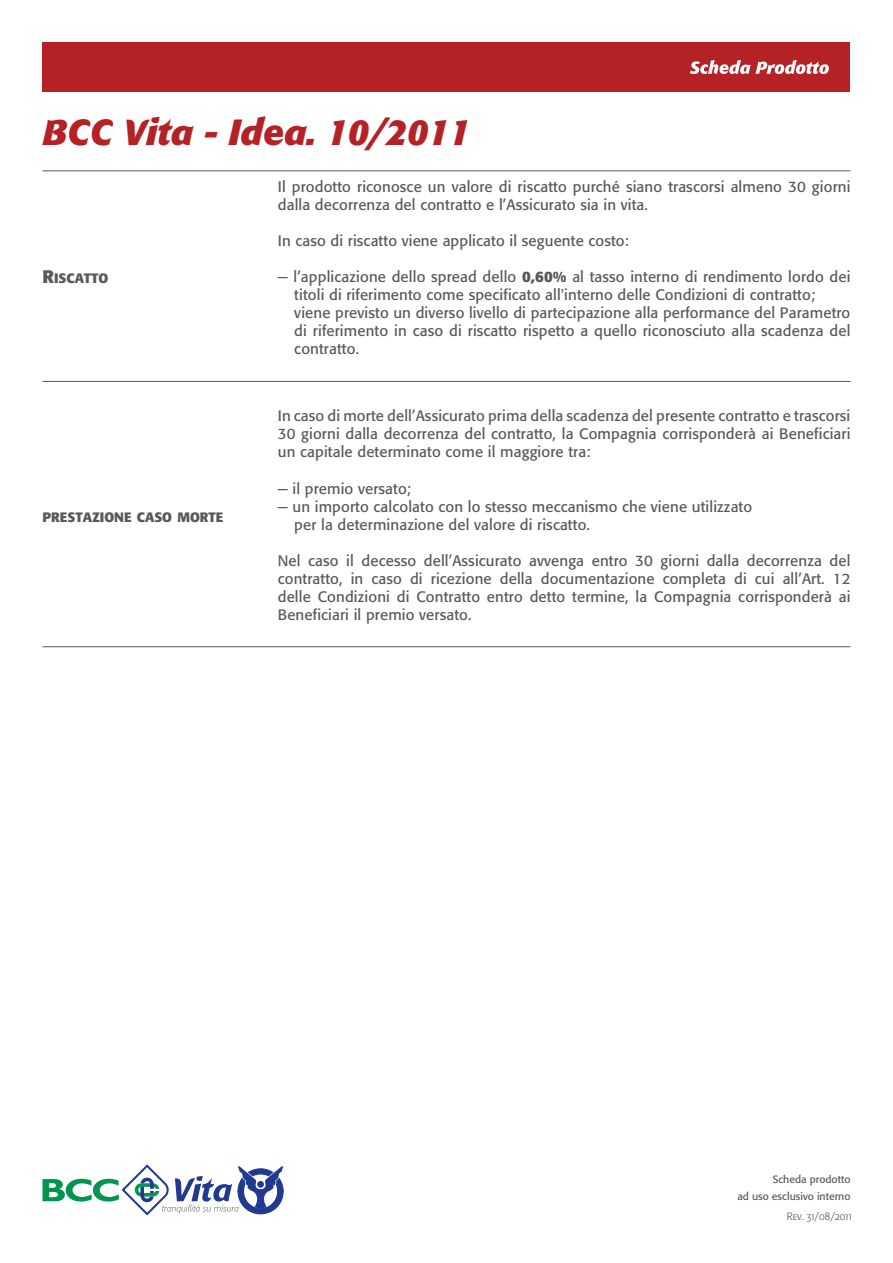
<style>
.page{position:relative;width:893px;height:1263px;background:#fff}
.page>*{position:absolute;margin:0;border:0;box-sizing:border-box;transform-origin:0 0}
.t1{font:italic 700 36px "Formatangram";color:#b52226}
.t2{font:15px/18px "Formata";letter-spacing:.01em;color:#59595c}
.t3{font:700 13.5px "Formata";color:#59595c}
.t4{font:10.5px/16.5px "Formata";color:#59595c;text-align:right}
.t5{font:10.5px "Formata Light SC";color:#59595c}
.s1{font-size:18px}
.s2{font-weight:700}
</style>
<div class="page">
<div style="left:43px;top:43px;width:807px;height:49px;background:#b52226"></div>
<svg style="left:43px;top:1164px;width:241px;height:52px"></svg>
<svg style="left:690px;top:60px;width:139px;height:14px"></svg>
<hr style="left:43px;top:170px;width:807px;height:1px;background:#59595c">
<hr style="left:43px;top:381px;width:807px;height:1px;background:#59595c">
<hr style="left:43px;top:646px;width:807px;height:1px;background:#59595c">
<h1 class="t1" style="left:43px;top:105px;width:429px">BCC Vita - Idea. 10/2011</h1>
<p class="t3" style="left:43px;top:270px;width:67px"><span class="s1">R</span>ISCATTO</p>
<p class="t3" style="left:43px;top:508px;width:182px">PRESTAZIONE CASO MORTE</p>
<p class="t2" style="left:278px;top:178px;width:574px">Il prodotto riconosce un valore di riscatto purché siano trascorsi almeno 30 giorni dalla decorrenza del contratto e l’Assicurato sia in vita.</p>
<p class="t2" style="left:278px;top:232px;width:353px">In caso di riscatto viene applicato il seguente costo:</p>
<p class="t2" style="left:294px;top:268px;width:558px;text-indent:-16px">− l’applicazione dello spread dello <span class="s2">0,60%</span> al tasso interno di rendimento lordo dei titoli di riferimento come specificato all'interno delle Condizioni di contratto; viene previsto un diverso livello di partecipazione alla performance del Parametro di riferimento in caso di riscatto rispetto a quello riconosciuto alla scadenza del contratto.</p>
<p class="t2" style="left:278px;top:407px;width:574px;text-align:justify">In caso di morte dell’Assicurato prima della scadenza del presente contratto e trascorsi 30 giorni dalla decorrenza del contratto, la Compagnia corrisponderà ai Beneficiari un capitale determinato come il maggiore tra:</p>
<p class="t2" style="left:278px;top:479px;width:135px">− il premio versato;</p>
<p class="t2" style="left:278px;top:497px;width:476px">− un importo calcolato con lo stesso meccanismo che viene utilizzato</p>
<p class="t2" style="left:294px;top:515px;width:297px">per la determinazione del valore di riscatto.</p>
<p class="t2" style="left:278px;top:551px;width:574px;text-align:justify">Nel caso il decesso dell’Assicurato avvenga entro 30 giorni dalla decorrenza del contratto, in caso di ricezione della documentazione completa di cui all’Art. 12 delle Condizioni di Contratto entro detto termine, la Compagnia corrisponderà ai Beneficiari il premio versato.</p>
<p class="t4" style="left:737px;top:1171px;width:115px">Scheda prodotto<br>ad uso esclusivo interno</p>
<p class="t5" style="left:787px;top:1210px;width:66px">Rev. 31/08/2011</p>
</div>
